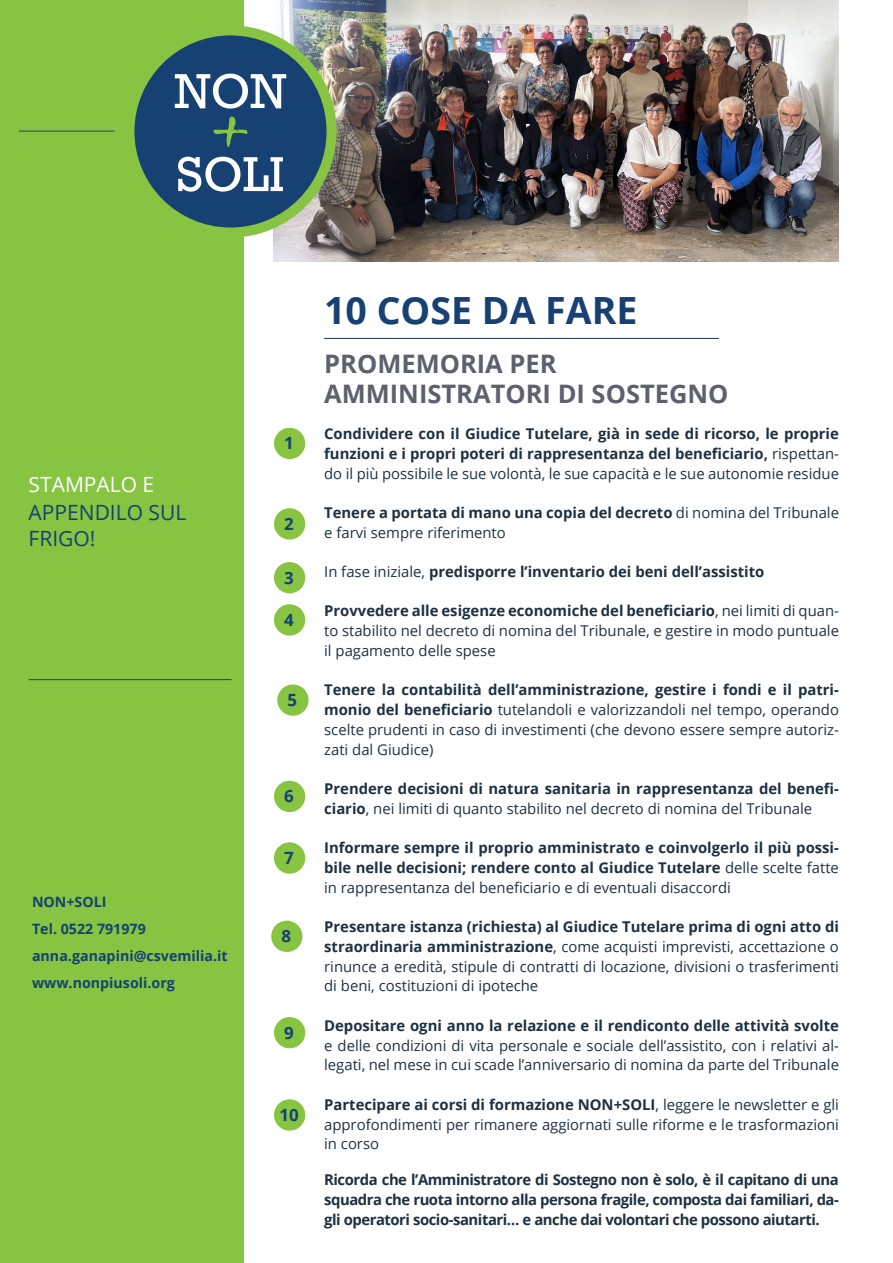
<style>
.page{position:relative;width:893px;height:1263px;background:#fff}
.page>*{position:absolute;margin:0;border:0;box-sizing:border-box;transform-origin:0 0}
.t1{font:700 37.5px "Open Sans";color:#174172}
.t2{font:700 25.5px/30.6px "Open Sans";color:#5d616e}
.t3{font:21px/25.2px "Open Sans";color:#174172}
.t4{font:21px "Open Sans";color:#fff}
.t5{font:700 16.8px "Open Sans";color:#174172}
.t6{font:14.85px/19.8px "Open Sans";color:#1d3142;text-align:justify}
.t7{font:700 14.85px/19.8px "Open Sans";color:#1d3142;text-align:justify}
.t8{font:700 14.25px/27px "Open Sans";color:#174172}
.s1{font-weight:400}
.s2{font-weight:700}
</style>
<div class="page">
<img style="left:274px;top:0;width:565px;height:261px">
<div style="left:124px;top:25px;width:213px;height:213px;background:#86c441;border-radius:50%"></div>
<div style="left:0;top:0;width:244px;height:1263px;background:#86c441"></div>
<div style="left:134px;top:35px;width:193px;height:192px;background:#174172;border-radius:50%"></div>
<svg style="left:175px;top:74px;width:111px;height:35px"></svg>
<svg style="left:178px;top:157px;width:105px;height:35px"></svg>
<svg style="left:213px;top:116px;width:35px;height:31px"></svg>
<hr style="left:19px;top:131px;width:95px;height:1px;background:#174172">
<div style="left:274px;top:428px;width:31px;height:31px;background:#86c441;border-radius:50%"></div>
<div style="left:274px;top:508px;width:31px;height:31px;background:#86c441;border-radius:50%"></div>
<div style="left:274px;top:562px;width:31px;height:31px;background:#86c441;border-radius:50%"></div>
<div style="left:274px;top:604px;width:31px;height:31px;background:#86c441;border-radius:50%"></div>
<div style="left:277px;top:684px;width:32px;height:32px;background:#86c441;border-radius:50%"></div>
<div style="left:274px;top:781px;width:31px;height:31px;background:#86c441;border-radius:50%"></div>
<div style="left:274px;top:842px;width:31px;height:32px;background:#86c441;border-radius:50%"></div>
<div style="left:271px;top:921px;width:31px;height:31px;background:#86c441;border-radius:50%"></div>
<div style="left:274px;top:1099px;width:31px;height:31px;background:#86c441;border-radius:50%"></div>
<div style="left:274px;top:1017px;width:31px;height:31px;background:#86c441;border-radius:50%"></div>
<hr style="left:29px;top:679px;width:202px;height:1px;background:#174172">
<hr style="left:324px;top:338px;width:395px;height:1px;background:#1d3142">
<h3 class="t4" style="left:29px;top:470px;width:127px">STAMPALO E</h3>
<h3 class="t3" style="left:29px;top:500px;width:159px">APPENDILO SUL<br>FRIGO!</h3>
<p class="t8" style="left:32px;top:888px;width:197px">NON+SOLI<br>Tel. 0522 791979 anna.ganapini@csvemilia.it www.nonpiusoli.org</p>
<p class="t5" style="left:284px;top:431px;width:11px">1</p>
<p class="t5" style="left:284px;top:512px;width:11px">2</p>
<p class="t5" style="left:284px;top:566px;width:11px">3</p>
<p class="t5" style="left:284px;top:608px;width:11px">4</p>
<p class="t5" style="left:287px;top:688px;width:11px">5</p>
<p class="t5" style="left:284px;top:784px;width:11px">6</p>
<p class="t5" style="left:284px;top:846px;width:11px">7</p>
<p class="t5" style="left:281px;top:924px;width:11px">8</p>
<p class="t5" style="left:284px;top:1021px;width:11px">9</p>
<p class="t5" style="left:279px;top:1103px;width:21px">10</p>
<h1 class="t1" style="left:324px;top:284px;width:315px">10 COSE DA FARE</h1>
<h2 class="t2" style="left:324px;top:347px;width:406px">PROMEMORIA PER<br>AMMINISTRATORI DI SOSTEGNO</h2>
<p class="t7" style="left:324px;top:423px;width:516px">Condividere con il Giudice Tutelare, già in sede di ricorso, le proprie funzioni e i propri poteri di rappresentanza del beneficiario, <span class="s1">rispettan&shy;do il più possibile le sue volontà, le sue capacità e le sue autonomie residue</span></p>
<p class="t6" style="left:324px;top:502px;width:516px"><span class="s2">Tenere a portata di mano una copia del decreto</span> di nomina del Tribunale e farvi sempre riferimento</p>
<p class="t7" style="left:324px;top:561px;width:442px"><span class="s1">In fase iniziale,</span> predisporre l’inventario dei beni dell’assistito</p>
<p class="t6" style="left:324px;top:601px;width:516px"><span class="s2">Provvedere alle esigenze economiche del beneficiario</span>, nei limiti di quan&shy;to stabilito nel decreto di nomina del Tribunale, e gestire in modo puntuale il pagamento delle spese</p>
<p class="t6" style="left:324px;top:680px;width:516px"><span class="s2">Tenere la contabilità dell’amministrazione, gestire i fondi e il patri&shy;monio del beneficiario</span> tutelandoli e valorizzandoli nel tempo, operando scelte prudenti in caso di investimenti (che devono essere sempre autoriz&shy;zati dal Giudice)</p>
<p class="t7" style="left:324px;top:778px;width:516px">Prendere decisioni di natura sanitaria in rappresentanza del benefi&shy;ciario<span class="s1">, nei limiti di quanto stabilito nel decreto di nomina del Tribunale</span></p>
<p class="t7" style="left:324px;top:837px;width:516px">Informare sempre il proprio amministrato e coinvolgerlo il più possi&shy;bile nelle decisioni; rendere conto al Giudice Tutelare <span class="s1">delle scelte fatte in rappresentanza del beneficiario e di eventuali disaccordi</span></p>
<p class="t6" style="left:324px;top:916px;width:516px"><span class="s2">Presentare istanza (richiesta) al Giudice Tutelare prima di ogni atto di straordinaria amministrazione</span>, come acquisti imprevisti, accettazione o rinunce a eredità, stipule di contratti di locazione, divisioni o trasferimenti di beni, costituzioni di ipoteche</p>
<p class="t7" style="left:324px;top:1015px;width:516px">Depositare ogni anno la relazione e il rendiconto delle attività svolte</p>
<p class="t6" style="left:324px;top:1035px;width:516px">e delle condizioni di vita personale e sociale dell’assistito, con i relativi al&shy;legati, nel mese in cui scade l’anniversario di nomina da parte del Tribunale</p>
<p class="t6" style="left:324px;top:1094px;width:516px"><span class="s2">Partecipare ai corsi di formazione NON+SOLI</span>, leggere le newsletter e gli approfondimenti per rimanere aggiornati sulle riforme e le trasformazioni in corso</p>
<p class="t7" style="left:324px;top:1169px;width:516px">Ricorda che l’Amministratore di Sostegno non è solo, è il capitano di una squadra che ruota intorno alla persona fragile, composta dai familiari, da&shy;gli operatori socio-sanitari… e anche dai volontari che possono aiutarti.</p>
</div>
